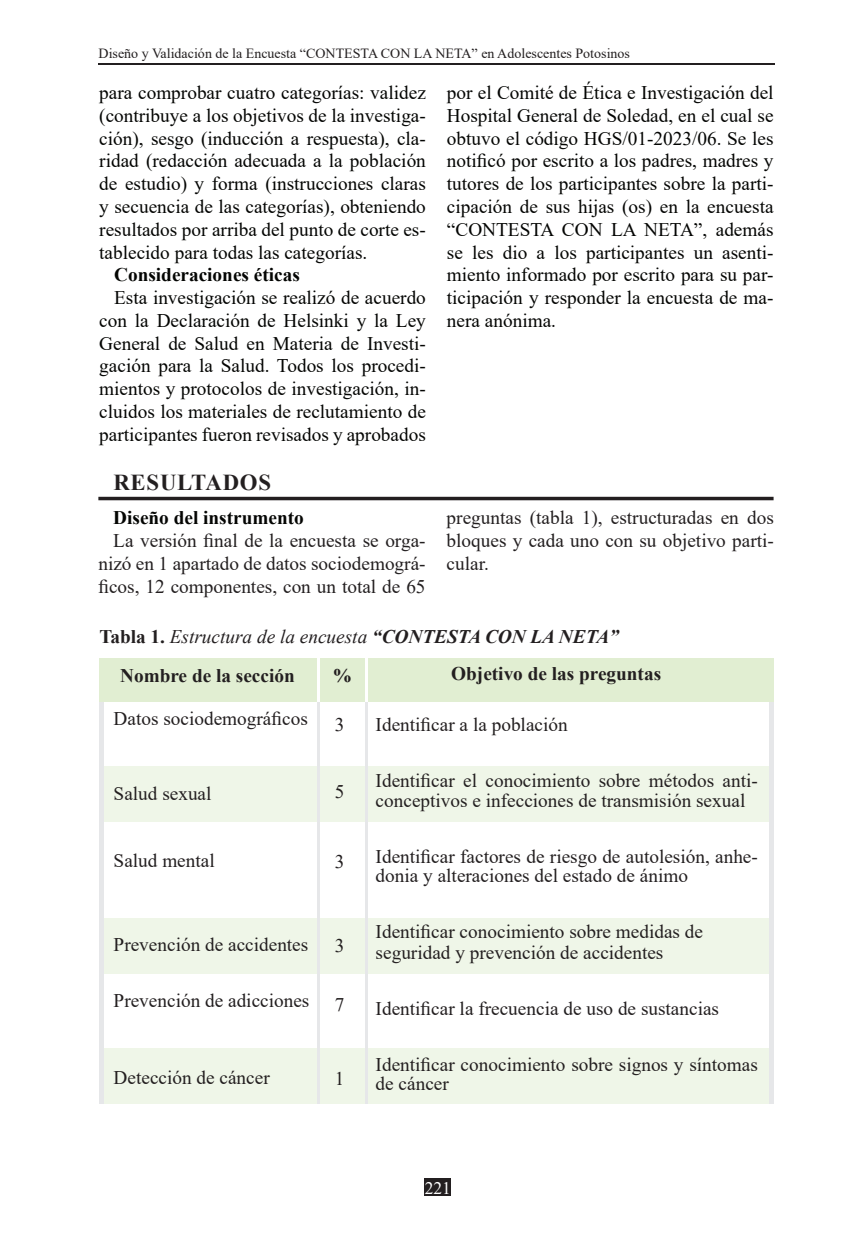
<style>
.page{position:relative;width:844px;height:1241px;background:#fff}
.page>*{position:absolute;margin:0;border:0;box-sizing:border-box;transform-origin:0 0}
.t1{font:700 22.75px "Times New Roman";letter-spacing:.035em;color:#231f20}
.t2{font:19.25px/22.8px "Times New Roman";color:#040503;text-align:justify}
.Estilo_de_párrafo_1{font:19.25px/23.1px "Times New Roman";color:#231f20}
.Estilo_de_párrafo_1-2{font:italic 19.25px "Times New Roman";color:#231f20}
.t3{font:700 19.25px "Times New Roman";color:#040503}
.Estilo_de_párrafo_1-3{font:700 19.25px "Times New Roman";color:#231f20}
.t4{font:17.5px "Times New Roman";color:#fff}
.t5{font:14px "Times New Roman";color:#231f20}
.s1{font-weight:700;font-style:normal}
.s2{font-weight:700}
</style>
<div class="page">
<hr style="left:98px;top:63px;width:676px;height:2px;background:#231f20">
<div style="left:424px;top:1178px;width:27px;height:17px;background:#231f20"></div>
<div style="left:102px;top:766px;width:667px;height:55px;background:#eff6e8"></div>
<div style="left:103px;top:917px;width:667px;height:56px;background:#eff6e8"></div>
<div style="left:102px;top:1048px;width:667px;height:55px;background:#eff6e8"></div>
<div style="left:98px;top:496px;width:675px;height:4px;border:2px solid #231f20"></div>
<div style="left:99px;top:658px;width:674px;height:44px;background:#e1eed2"></div>
<hr style="left:317px;top:658px;width:3px;height:44px;background:#fff">
<hr style="left:365px;top:658px;width:2px;height:44px;background:#fff">
<div style="left:99px;top:702px;width:5px;height:401px;background:#e6e7e9"></div>
<div style="left:768px;top:702px;width:5px;height:401px;background:#e6e7e9"></div>
<hr style="left:317px;top:702px;width:3px;height:401px;background:#e6e7e9">
<hr style="left:365px;top:702px;width:2px;height:401px;background:#e6e7e9">
<p class="t5" style="left:99px;top:43px;width:532px">Diseño y Validación de la Encuesta “CONTESTA CON LA NETA” en Adolescentes Potosinos</p>
<p class="t2" style="left:99px;top:81px;width:328px">para comprobar cuatro categorías: validez (contribuye a los objetivos de la investiga&shy;ción), sesgo (inducción a respuesta), cla&shy;ridad (redacción adecuada a la población de estudio) y forma (instrucciones claras y secuencia de las categorías), obteniendo resultados por arriba del punto de corte es&shy;tablecido para todas las categorías.</p>
<p class="t3" style="left:114px;top:261px;width:187px">Consideraciones éticas</p>
<p class="t2" style="left:99px;top:285px;width:328px;text-indent:15px">Esta investigación se realizó de acuerdo con la Declaración de Helsinki y la Ley General de Salud en Materia de Investi&shy;gación para la Salud. Todos los procedi&shy;mientos y protocolos de investigación, in&shy;cluidos los materiales de reclutamiento de participantes fueron revisados y aprobados</p>
<p class="t1" style="left:113px;top:466px;width:159px">RESULTADOS</p>
<p class="t3" style="left:113px;top:503px;width:192px">Diseño del instrumento</p>
<p class="Estilo_de_párrafo_1" style="left:98px;top:528px;width:328px;text-align:justify;text-indent:15px">La versión final de la encuesta se orga&shy;nizó en 1 apartado de datos sociodemográ&shy;ficos, 12 componentes, con un total de 65</p>
<p class="t2" style="left:447px;top:81px;width:328px">por el Comité de Ética e Investigación del Hospital General de Soledad, en el cual se obtuvo el código HGS/01-2023/06. Se les notificó por escrito a los padres, madres y tutores de los participantes sobre la parti&shy;cipación de sus hijas (os) en la encuesta “CONTESTA CON LA NETA”, además se les dio a los participantes un asenti&shy;miento informado por escrito para su par&shy;ticipación y responder la encuesta de ma&shy;nera anónima.</p>
<p class="Estilo_de_párrafo_1" style="left:446px;top:505px;width:328px;text-align:justify">preguntas (tabla 1), estructuradas en dos bloques y cada uno con su objetivo parti&shy;cular.</p>
<p class="Estilo_de_párrafo_1-2" style="left:99px;top:622px;width:521px"><span class="s1">Tabla 1.</span> Estructura de la encuesta <span class="s2">“CONTESTA CON LA NETA”</span></p>
<p class="Estilo_de_párrafo_1-3" style="left:120px;top:662px;width:176px">Nombre de la sección</p>
<p class="Estilo_de_párrafo_1-3" style="left:333px;top:662px;width:21px">%</p>
<p class="Estilo_de_párrafo_1-3" style="left:451px;top:659px;width:211px">Objetivo de las preguntas</p>
<p class="Estilo_de_párrafo_1" style="left:114px;top:706px;width:196px">Datos sociodemográficos</p>
<p class="Estilo_de_párrafo_1" style="left:375px;top:712px;width:193px">Identificar a la población</p>
<p class="Estilo_de_párrafo_1" style="left:375px;top:770px;width:383px;line-height:19.2px">Identificar el conocimiento sobre métodos anti&shy;conceptivos e infecciones de transmisión sexual</p>
<p class="Estilo_de_párrafo_1" style="left:375px;top:845px;width:383px;line-height:19.2px">Identificar factores de riesgo de autolesión, anhe&shy;donia y alteraciones del estado de ánimo</p>
<p class="Estilo_de_párrafo_1" style="left:375px;top:919px;width:329px">Identificar conocimiento sobre medidas de</p>
<p class="Estilo_de_párrafo_1" style="left:375px;top:940px;width:289px">seguridad y prevención de accidentes</p>
<p class="Estilo_de_párrafo_1" style="left:375px;top:996px;width:345px">Identificar la frecuencia de uso de sustancias</p>
<p class="Estilo_de_párrafo_1" style="left:334px;top:712px;width:11px">3</p>
<p class="Estilo_de_párrafo_1" style="left:334px;top:779px;width:11px">5</p>
<p class="Estilo_de_párrafo_1" style="left:114px;top:781px;width:99px">Salud sexual</p>
<p class="Estilo_de_párrafo_1" style="left:114px;top:848px;width:103px">Salud mental</p>
<p class="Estilo_de_párrafo_1" style="left:334px;top:849px;width:11px">3</p>
<p class="Estilo_de_párrafo_1" style="left:114px;top:932px;width:196px">Prevención de accidentes</p>
<p class="Estilo_de_párrafo_1" style="left:334px;top:933px;width:11px">3</p>
<p class="Estilo_de_párrafo_1" style="left:114px;top:988px;width:197px">Prevención de adicciones</p>
<p class="Estilo_de_párrafo_1" style="left:334px;top:992px;width:11px">7</p>
<p class="Estilo_de_párrafo_1" style="left:114px;top:1065px;width:158px">Detección de cáncer</p>
<p class="Estilo_de_párrafo_1" style="left:334px;top:1066px;width:11px">1</p>
<p class="Estilo_de_párrafo_1" style="left:375px;top:1054px;width:383px;line-height:19.2px">Identificar conocimiento sobre signos y síntomas de cáncer</p>
<p class="t4" style="left:424px;top:1175px;width:28px">221</p>
</div>
